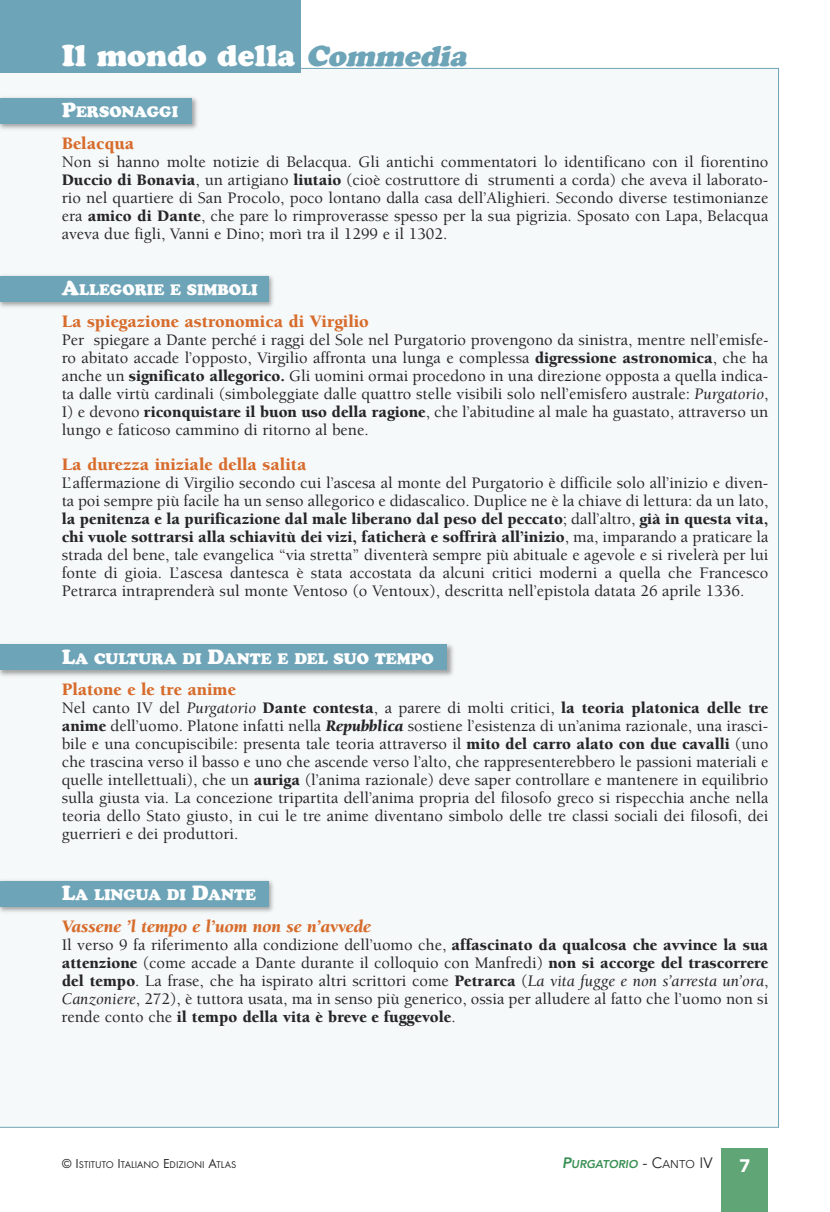
<style>
.page{position:relative;width:830px;height:1212px;background:#fff}
.page>*{position:absolute;margin:0;border:0;box-sizing:border-box;transform-origin:0 0}
.t1{font:30px "Cooper Black Std";color:#fff}
.t2{font:900 18px "Berkeley";color:#d76c2c}
.t3{font:italic 900 18px "Berkeley";color:#d76c2c}
.t4{font:900 18px "Avenir";color:#fff}
.t5{font:500 16.5px/18px "Berkeley";color:#272627;text-align:justify}
.t6{font:900 15.75px "Cooper";color:#fff}
.t7{font:italic 800 11.25px "Avenir";color:#388f52}
.t8{font:10.2px "Futura T";color:#272627}
.s1{font-family:"Cooper";font-weight:900;font-style:italic;color:#6ea4b7}
.s2{font-size:21px}
.s3{font-weight:900}
.s4{font-weight:400;font-style:italic}
.s5{font-weight:900;font-style:italic}
.s6{font-size:13.5px}
.s7{font-size:15px}
.s8{font-weight:400;font-style:normal;font-size:15px;color:#272627}
.s9{font-weight:400;font-style:normal;color:#272627}
</style>
<div class="page">
<div style="left:721px;top:1148px;width:46px;height:64px;background:#60a575"></div>
<div style="left:0;top:0;width:300px;height:72px;background:#6ea4b7"></div>
<img style="left:0;top:95px;width:200px;height:37px">
<div style="left:0;top:98px;width:191px;height:25px;background:#6ea4b7"></div>
<img style="left:0;top:273px;width:275px;height:37px">
<div style="left:0;top:276px;width:268px;height:25px;background:#6ea4b7"></div>
<img style="left:0;top:642px;width:456px;height:37px">
<div style="left:0;top:644px;width:446px;height:26px;background:#6ea4b7"></div>
<img style="left:0;top:878px;width:275px;height:37px">
<div style="left:0;top:881px;width:268px;height:25px;background:#6ea4b7"></div>
<h1 class="t1" style="left:62px;top:45px;width:410px">Il mondo della <span class="s1">commedia</span></h1>
<p class="t6" style="left:62px;top:103px;width:118px"><span class="s2">P</span>ERSONAGGI</p>
<p class="t2" style="left:62px;top:136px;width:74px">Belacqua</p>
<p class="t5" style="left:62px;top:154px;width:708px">Non si hanno molte notizie di Belacqua. Gli antichi commentatori lo identificano con il fiorentino <span class="s3">Duccio di Bonavia</span>, un artigiano <span class="s3">liutaio</span> (cioè costruttore di strumenti a corda) che aveva il laborato&shy;rio nel quartiere di San Procolo, poco lontano dalla casa dell’Alighieri. Secondo diverse testimonianze era <span class="s3">amico di Dante</span>, che pare lo rimproverasse spesso per la sua pigrizia. Sposato con Lapa, Belacqua aveva due figli, Vanni e Dino; morì tra il 1299 e il 1302.</p>
<p class="t6" style="left:62px;top:281px;width:197px"><span class="s2">A</span>LLEGORIE E SIMBOLI</p>
<p class="t2" style="left:62px;top:314px;width:308px">La spiegazione astronomica di Virgilio</p>
<p class="t5" style="left:62px;top:332px;width:708px">Per spiegare a Dante perché i raggi del Sole nel Purgatorio provengono da sinistra, mentre nell’emisfe&shy;ro abitato accade l’opposto, Virgilio affronta una lunga e complessa <span class="s3">digressione astronomica</span>, che ha anche un <span class="s3">significato allegorico.</span> Gli uomini ormai procedono in una direzione opposta a quella indica&shy;ta dalle virtù cardinali (simboleggiate dalle quattro stelle visibili solo nell’emisfero australe: <span class="s4">Purgatorio</span>, I) e devono <span class="s3">riconquistare il buon uso della ragione</span>, che l’abitudine al male ha guastato, attraverso un lungo e faticoso cammino di ritorno al bene.</p>
<p class="t2" style="left:62px;top:457px;width:246px">La durezza iniziale della salita</p>
<p class="t5" style="left:62px;top:475px;width:708px">L’affermazione di Virgilio secondo cui l’ascesa al monte del Purgatorio è difficile solo all’inizio e diven&shy;ta poi sempre più facile ha un senso allegorico e didascalico. Duplice ne è la chiave di lettura: da un lato, <span class="s3">la penitenza e la purificazione dal male liberano dal peso del peccato</span>; dall’altro, <span class="s3">già in questa vita, chi vuole sottrarsi alla schiavitù dei vizi, faticherà e soffrirà all’inizio</span>, ma, imparando a praticare la strada del bene, tale evangelica “via stretta” diventerà sempre più abituale e agevole e si rivelerà per lui fonte di gioia. L’ascesa dantesca è stata accostata da alcuni critici moderni a quella che Francesco Petrarca intraprenderà sul monte Ventoso (o Ventoux), descritta nell’epistola datata 26 aprile 1336.</p>
<p class="t6" style="left:62px;top:649px;width:373px"><span class="s2">L</span>A CULTURA DI <span class="s2">D</span>ANTE E DEL SUO TEMPO</p>
<p class="t2" style="left:62px;top:683px;width:176px">Platone e le tre anime</p>
<p class="t5" style="left:62px;top:700px;width:708px">Nel canto IV del <span class="s4">Purgatorio</span> <span class="s3">Dante contesta</span>, a parere di molti critici, <span class="s3">la teoria platonica delle tre anime</span> dell’uomo. Platone infatti nella <span class="s5">Repubblica</span> sostiene l’esistenza di un’anima razionale, una irasci&shy;bile e una concupiscibile: presenta tale teoria attraverso il <span class="s3">mito del carro alato con due cavalli</span> (uno che trascina verso il basso e uno che ascende verso l’alto, che rappresenterebbero le passioni materiali e quelle intellettuali), che un <span class="s3">auriga</span> (l’anima razionale) deve saper controllare e mantenere in equilibrio sulla giusta via. La concezione tripartita dell’anima propria del filosofo greco si rispecchia anche nella teoria dello Stato giusto, in cui le tre anime diventano simbolo delle tre classi sociali dei filosofi, dei guerrieri e dei produttori.</p>
<p class="t6" style="left:62px;top:886px;width:196px"><span class="s2">L</span>A LINGUA DI <span class="s2">D</span>ANTE</p>
<p class="t3" style="left:62px;top:919px;width:310px">Vassene ’l tempo e l’uom non se n’avvede</p>
<p class="t5" style="left:62px;top:937px;width:707px">Il verso 9 fa riferimento alla condizione dell’uomo che, <span class="s3">affascinato da qualcosa che avvince la sua attenzione</span> (come accade a Dante durante il colloquio con Manfredi) <span class="s3">non si accorge del trascorrere del tempo</span>. La frase, che ha ispirato altri scrittori come <span class="s3">Petrarca</span> (<span class="s4">La vita fugge e non s’arresta un’ora</span>, <span class="s4">Canzoniere</span>, 272), è tuttora usata, ma in senso più generico, ossia per alludere al fatto che l’uomo non si rende conto che <span class="s3">il tempo della vita è breve e fuggevole</span>.</p>
<p class="t8" style="left:62px;top:1158px;width:176px"><span class="s6">© I</span>STITUTO <span class="s6">I</span>TALIANO <span class="s6">E</span>DIZIONI <span class="s6">A</span>TLAS</p>
<p class="t7" style="left:562px;top:1159px;width:152px"><span class="s7">P</span>URGATORIO <span class="s8">- C</span><span class="s9">ANTO</span> <span class="s8">IV</span></p>
<p class="t4" style="left:739px;top:1159px;width:12px">7</p>
</div>
